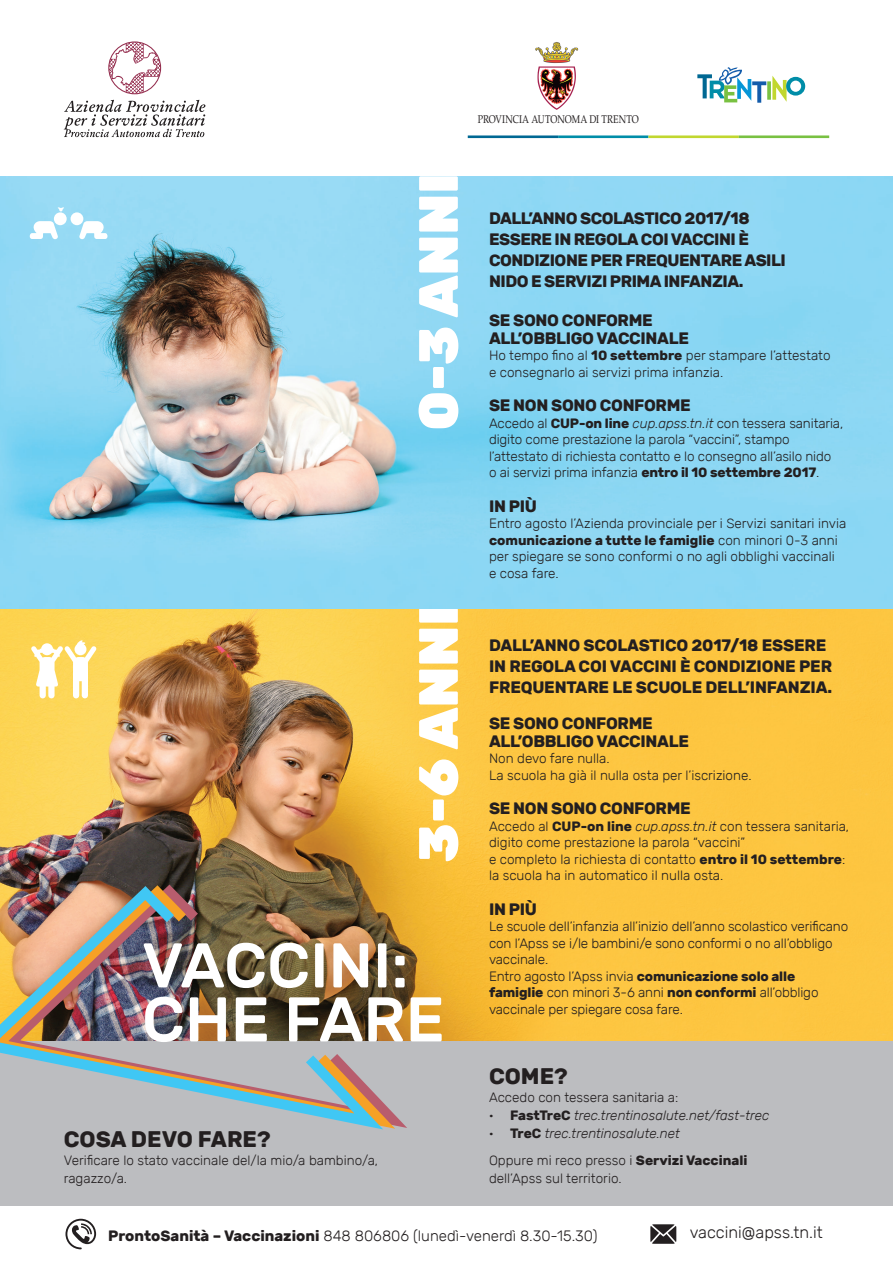
<style>
.page{position:relative;width:893px;height:1263px;background:#fff}
.page>*{position:absolute;margin:0;border:0;box-sizing:border-box;transform-origin:0 0}
.t1{font:500 63px "Rubik";color:#fff}
.t2{font:900 55.35px "Rubik";color:#fff}
.t3{font:700 22.5px "Rubik";color:#231f20}
.t4{font:700 16.5px/21px "Rubik";letter-spacing:-.02em;color:#231f20}
.t5{font:300 16.5px "Rubik";color:#231f20}
.t6{font:300 15px "Rubik";color:#231f20}
.t7{font:300 13.5px/16.5px "Rubik";color:#231f20}
.t8{font:italic 300 13.5px "Rubik";color:#231f20}
.t9{font:11.1px "Palatino LT Std";letter-spacing:-.005em;color:#231f20;scale:.8 1}
.s1{font-weight:700}
.s2{font-style:italic}
.s3{font-style:normal}
.s4{font-weight:700;font-style:normal}
</style>
<div class="page">
<img style="left:0;top:176px;width:893px;height:865px">
<svg style="left:31px;top:640px;width:66px;height:58px"></svg>
<svg style="left:697px;top:67px;width:108px;height:36px"></svg>
<hr style="left:468px;top:135px;width:90px;height:3px;background:#006893">
<hr style="left:558px;top:135px;width:90px;height:3px;background:#008da8">
<hr style="left:648px;top:135px;width:91px;height:3px;background:#c1d72f">
<hr style="left:739px;top:135px;width:90px;height:3px;background:#79c142">
<svg style="left:535px;top:42px;width:43px;height:68px"></svg>
<div style="left:0;top:1041px;width:893px;height:164px;background:#bcbdc0"></div>
<svg style="left:650px;top:1224px;width:26px;height:20px"></svg>
<svg style="left:65px;top:1219px;width:31px;height:30px"></svg>
<svg style="left:0;top:877px;width:422px;height:164px;background:#c4902c"></svg>
<svg style="left:0;top:878px;width:410px;height:250px"></svg>
<img style="left:0;top:879px;width:398px;height:251px">
<svg style="left:30px;top:221px;width:28px;height:19px"></svg>
<div style="left:54px;top:212px;width:13px;height:13px;background:#fff;border-radius:50%"></div>
<svg style="left:79px;top:221px;width:28px;height:19px"></svg>
<div style="left:71px;top:212px;width:12px;height:13px;background:#fff;border-radius:50%"></div>
<svg style="left:58px;top:207px;width:6px;height:4px"></svg>
<svg style="left:108px;top:41px;width:53px;height:53px"></svg>
<svg style="left:64px;top:100px;width:141px;height:37px"></svg>
<p class="t9" style="left:478px;top:112px;width:203px">PROVINCIA AUTONOMA DI TRENTO</p>
<p class="t2" style="left:406px;top:431px;width:259px;rotate:-90deg">0-3 ANNI</p>
<p class="t2" style="left:406px;top:862px;width:259px;rotate:-90deg">3-6 ANNI</p>
<p class="t1" style="left:142px;top:930px;width:268px">VACCINI:</p>
<p class="t1" style="left:142px;top:984px;width:304px">CHE FARE</p>
<p class="t3" style="left:64px;top:1126px;width:208px">COSA DEVO FARE?</p>
<p class="t7" style="left:64px;top:1152px;width:316px;line-height:18px">Verificare lo stato vaccinale del/la mio/a bambino/a, ragazzo/a.</p>
<p class="t4" style="left:489px;top:207px;width:262px">DALL’ANNO SCOLASTICO 2017/18<br>ESSERE IN REGOLA COI VACCINI È</p>
<p class="t4" style="left:489px;top:249px;width:298px">CONDIZIONE PER FREQUENTARE ASILI</p>
<p class="t4" style="left:489px;top:270px;width:256px">NIDO E SERVIZI PRIMA INFANZIA.</p>
<p class="t4" style="left:489px;top:309px;width:165px">SE SONO CONFORME</p>
<p class="t4" style="left:489px;top:327px;width:201px">ALL’OBBLIGO VACCINALE</p>
<p class="t7" style="left:489px;top:347px;width:343px">Ho tempo fino al <span class="s1">10 settembre</span> per stampare l’attestato e consegnarlo ai servizi prima infanzia.</p>
<p class="t4" style="left:489px;top:395px;width:203px">SE NON SONO CONFORME</p>
<p class="t7" style="left:489px;top:415px;width:356px">Accedo al <span class="s1">CUP-on line</span> <span class="s2">cup.apss.tn.it</span> con tessera sanitaria, digito come prestazione la parola “vaccini”, stampo l’attestato di richiesta contatto e lo consegno all’asilo nido<br>o ai servizi prima infanzia <span class="s1">entro il 10 settembre 2017</span>.</p>
<p class="t4" style="left:489px;top:495px;width:49px">IN PIÙ</p>
<p class="t7" style="left:489px;top:515px;width:359px">Entro agosto l’Azienda provinciale per i Servizi sanitari invia <span class="s1">comunicazione a tutte le famiglie</span> con minori 0-3 anni per spiegare se sono conformi o no agli obblighi vaccinali<br>e cosa fare.</p>
<p class="t4" style="left:489px;top:635px;width:345px">DALL’ANNO SCOLASTICO 2017/18 ESSERE<br>IN REGOLA COI VACCINI È CONDIZIONE PER<br>FREQUENTARE LE SCUOLE DELL’INFANZIA.</p>
<p class="t4" style="left:489px;top:713px;width:165px">SE SONO CONFORME</p>
<p class="t4" style="left:489px;top:731px;width:201px">ALL’OBBLIGO VACCINALE</p>
<p class="t7" style="left:489px;top:750px;width:122px">Non devo fare nulla.</p>
<p class="t7" style="left:489px;top:767px;width:264px">La scuola ha già il nulla osta per l’iscrizione.</p>
<p class="t4" style="left:489px;top:798px;width:203px">SE NON SONO CONFORME</p>
<p class="t7" style="left:489px;top:818px;width:362px">Accedo al <span class="s1">CUP-on line</span> <span class="s2">cup.apss.tn.it</span> con tessera sanitaria, digito come prestazione la parola “vaccini”<br>e completo la richiesta di contatto <span class="s1">entro il 10 settembre</span>: la scuola ha in automatico il nulla osta.</p>
<p class="t4" style="left:489px;top:899px;width:49px">IN PIÙ</p>
<p class="t7" style="left:489px;top:918px;width:361px">Le scuole dell’infanzia all’inizio dell’anno scolastico verificano con l’Apss se i/le bambini/e sono conformi o no all’obbligo vaccinale.</p>
<p class="t7" style="left:489px;top:968px;width:331px">Entro agosto l’Apss invia <span class="s1">comunicazione solo alle famiglie</span> con minori 3-6 anni <span class="s1">non conformi</span> all’obbligo vaccinale per spiegare cosa fare.</p>
<p class="t3" style="left:489px;top:1063px;width:80px">COME?</p>
<p class="t7" style="left:489px;top:1089px;width:191px">Accedo con tessera sanitaria a:</p>
<p class="t8" style="left:489px;top:1108px;width:282px"><span class="s3">·</span> <span class="s4">FastTreC</span> trec.trentinosalute.net/fast-trec</p>
<p class="t8" style="left:489px;top:1126px;width:192px"><span class="s3">·</span> <span class="s4">TreC</span> trec.trentinosalute.net</p>
<p class="t7" style="left:489px;top:1152px;width:260px">Oppure mi reco presso i <span class="s1">Servizi Vaccinali</span></p>
<p class="t7" style="left:489px;top:1170px;width:134px">dell’Apss sul territorio.</p>
<p class="t6" style="left:108px;top:1227px;width:491px"><span class="s1">ProntoSanità – Vaccinazioni</span> 848 806806 (lunedì-venerdì 8.30-15.30)</p>
<p class="t5" style="left:690px;top:1223px;width:135px">vaccini@apss.tn.it</p>
</div>
